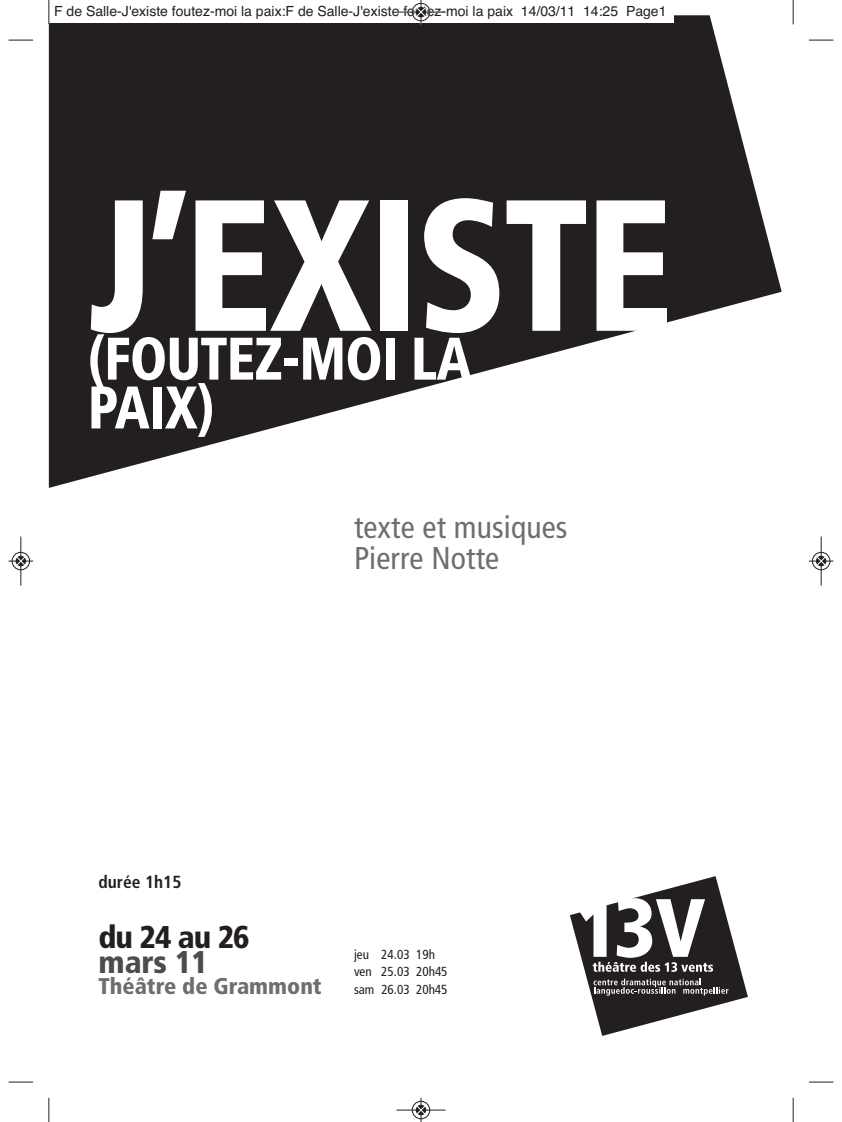
<style>
.page{position:relative;width:842px;height:1122px;background:#fff}
.page>*{position:absolute;margin:0;border:0;box-sizing:border-box;transform-origin:0 0}
.t1{font:900 condensed 186.72px "Frutiger";letter-spacing:-.02em;color:#fff;scale:.91 1}
.t2{font:900 condensed 60.02px/48.8px "Frutiger";letter-spacing:-.015em;color:#fff;scale:.91 1}
.t3{font:condensed 31.5px/31.5px "Frutiger";letter-spacing:.005em;color:#6d6e70}
.t4{font:900 condensed 31.5px "Frutiger";letter-spacing:-.03em;color:#231f20}
.t5{font:900 condensed 31.5px "Frutiger";color:#4c4c4e}
.t6{font:900 condensed 22.75px "Frutiger";color:#6d6e70}
.t7{font:700 condensed 17.5px "Frutiger";color:#231f20}
.t8{font:14px "Helvetica";color:#231f20}
.t9{font:condensed 13.12px/17.5px "Frutiger";color:#231f20}
</style>
<div class="page">
<svg style="left:49px;top:15px;width:732px;height:473px;fill:#231f20"></svg>
<svg style="left:570px;top:876px;width:178px;height:160px"></svg>
<div style="left:47px;top:0;width:626px;height:23px;background:#fff"></div>
<svg style="left:48px;top:0;width:2px;height:24px"></svg>
<svg style="left:9px;top:40px;width:24px;height:1px"></svg>
<svg style="left:793px;top:0;width:1px;height:24px"></svg>
<svg style="left:809px;top:40px;width:24px;height:1px"></svg>
<svg style="left:48px;top:1098px;width:2px;height:24px"></svg>
<svg style="left:9px;top:1081px;width:24px;height:2px"></svg>
<svg style="left:793px;top:1098px;width:1px;height:24px"></svg>
<svg style="left:809px;top:1081px;width:24px;height:2px"></svg>
<hr style="left:396px;top:12px;width:49px;height:1px;background:#231f20">
<div style="left:412px;top:3px;width:18px;height:18px;border:1px solid #231f20;border-radius:50%"></div>
<svg style="left:416px;top:0;width:9px;height:24px"></svg>
<hr style="left:396px;top:1110px;width:49px;height:1px;background:#231f20">
<div style="left:412px;top:1101px;width:18px;height:18px;border:1px solid #231f20;border-radius:50%"></div>
<div style="left:416px;top:1105px;width:10px;height:10px;background:#231f20;border-radius:50%"></div>
<svg style="left:416px;top:1098px;width:9px;height:24px"></svg>
<hr style="left:21px;top:536px;width:1px;height:49px;background:#231f20">
<div style="left:12px;top:552px;width:18px;height:18px;border:1px solid #231f20;border-radius:50%"></div>
<div style="left:16px;top:556px;width:10px;height:10px;background:#231f20;border-radius:50%"></div>
<svg style="left:9px;top:557px;width:24px;height:8px"></svg>
<hr style="left:821px;top:536px;width:1px;height:49px;background:#231f20">
<div style="left:812px;top:552px;width:18px;height:18px;border:1px solid #231f20;border-radius:50%"></div>
<div style="left:816px;top:556px;width:10px;height:10px;background:#231f20;border-radius:50%"></div>
<svg style="left:809px;top:557px;width:24px;height:8px"></svg>
<p class="t8" style="left:54px;top:6px;width:614px">F de Salle-J'existe foutez-moi la paix:F de Salle-J'existe foutez-moi la paix 14/03/11 14:25 Page1</p>
<h1 class="t1" style="left:88px;top:191px;width:645px">J’EXISTE</h1>
<h2 class="t2" style="left:88px;top:339px;width:423px">(FOUTEZ-MOI LA<br>PAIX)</h2>
<h3 class="t3" style="left:354px;top:513px;width:215px">texte et musiques<br>Pierre Notte</h3>
<p class="t7" style="left:98px;top:875px;width:85px">durée 1h15</p>
<h3 class="t4" style="left:98px;top:924px;width:153px">du 24 au 26</h3>
<h3 class="t5" style="left:98px;top:949px;width:111px">mars 11</h3>
<h3 class="t6" style="left:98px;top:976px;width:225px">Théâtre de Grammont</h3>
<p class="t9" style="left:354px;top:946px;width:95px">jeu 24.03 19h ven 25.03 20h45 sam 26.03 20h45</p>
</div>
